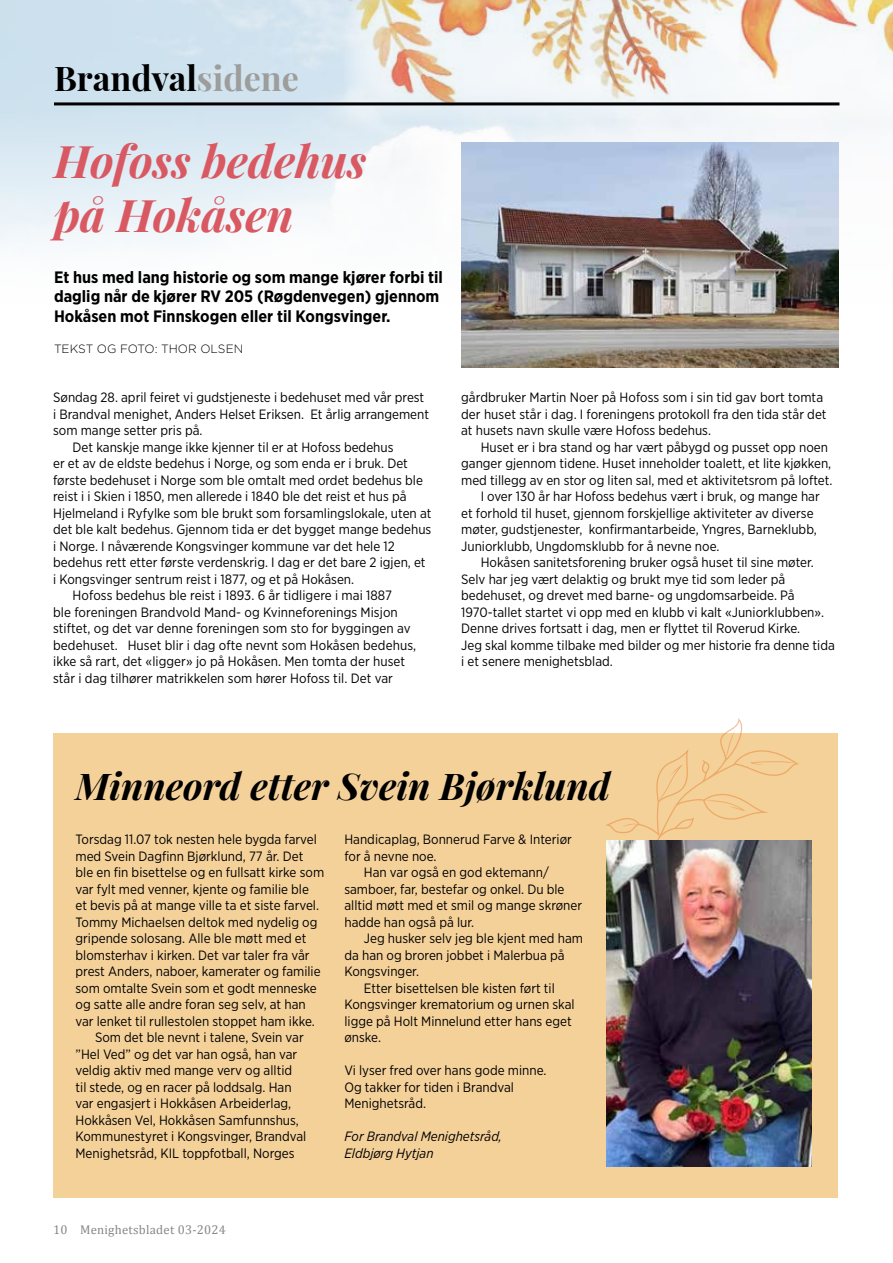
<style>
.page{position:relative;width:893px;height:1263px;background:#fff}
.page>*{position:absolute;margin:0;border:0;box-sizing:border-box;transform-origin:0 0}
.t1{font:italic 700 45px/54px "Playfair Display";color:#d95963}
.t2{font:italic 700 36.9px "Playfair Display";color:#000}
.t3{font:700 34.05px "Playfair Display";color:#000}
.t4{font:700 16.5px/19.5px "Gotham Narrow";color:#000}
.t5{font:13.5px/16.5px "Gotham Narrow";color:#000}
.t6{font:italic 13.5px/16.5px "Gotham Narrow";color:#000}
.t7{font:12.75px "Cambria";letter-spacing:.02em;color:#878787}
.t8{font:300 12px "Gotham";color:#000}
.s1{color:#9d9d9c}
</style>
<div class="page">
<div style="left:53px;top:733px;width:785px;height:465px;background:#f5d19a"></div>
<img style="left:0;top:0;width:862px;height:368px">
<img style="left:461px;top:142px;width:377px;height:225px">
<img style="left:342px;top:0;width:551px;height:122px">
<hr style="left:54px;top:102px;width:785px;height:3px;background:#000">
<svg style="left:605px;top:718px;width:194px;height:166px;background:#f4d3a3"></svg>
<img style="left:607px;top:841px;width:204px;height:325px">
<h3 class="t3" style="left:54px;top:51px;width:246px">Brandval<span class="s1">sidene</span></h3>
<h1 class="t1" style="left:54px;top:130px;width:314px">Hofoss bedehus på Hokåsen</h1>
<p class="t4" style="left:54px;top:267px;width:391px">Et hus med lang historie og som mange kjører forbi til daglig når de kjører RV 205 (Røgdenvegen) gjennom<br>Hokåsen mot Finnskogen eller til Kongsvinger.</p>
<p class="t8" style="left:54px;top:341px;width:191px">TEKST OG FOTO: THOR OLSEN</p>
<p class="t5" style="left:53px;top:389px;width:373px">Søndag 28. april feiret vi gudstjeneste i bedehuset med vår prest</p>
<p class="t5" style="left:53px;top:406px;width:377px">i Brandval menighet, Anders Helset Eriksen. Et årlig arrangement</p>
<p class="t5" style="left:53px;top:422px;width:151px">som mange setter pris på.</p>
<p class="t5" style="left:73px;top:439px;width:322px">Det kanskje mange ikke kjenner til er at Hofoss bedehus</p>
<p class="t5" style="left:53px;top:455px;width:356px">er et av de eldste bedehus i Norge, og som enda er i bruk. Det</p>
<p class="t5" style="left:53px;top:471px;width:371px">første bedehuset i Norge som ble omtalt med ordet bedehus ble</p>
<p class="t5" style="left:53px;top:488px;width:355px">reist i i Skien i 1850, men allerede i 1840 ble det reist et hus på</p>
<p class="t5" style="left:53px;top:504px;width:380px">Hjelmeland i Ryfylke som ble brukt som forsamlingslokale, uten at</p>
<p class="t5" style="left:53px;top:521px;width:380px">det ble kalt bedehus. Gjennom tida er det bygget mange bedehus</p>
<p class="t5" style="left:53px;top:537px;width:343px">i Norge. I nåværende Kongsvinger kommune var det hele 12</p>
<p class="t5" style="left:53px;top:554px;width:374px">bedehus rett etter første verdenskrig. I dag er det bare 2 igjen, et</p>
<p class="t5" style="left:53px;top:570px;width:303px">i Kongsvinger sentrum reist i 1877, og et på Hokåsen.</p>
<p class="t5" style="left:73px;top:587px;width:321px">Hofoss bedehus ble reist i 1893. 6 år tidligere i mai 1887</p>
<p class="t5" style="left:53px;top:603px;width:346px">ble foreningen Brandvold Mand- og Kvinneforenings Misjon</p>
<p class="t5" style="left:53px;top:620px;width:359px">stiftet, og det var denne foreningen som sto for byggingen av</p>
<p class="t5" style="left:53px;top:636px;width:365px">bedehuset. Huset blir i dag ofte nevnt som Hokåsen bedehus,</p>
<p class="t5" style="left:53px;top:653px;width:354px">ikke så rart, det «ligger» jo på Hokåsen. Men tomta der huset</p>
<p class="t5" style="left:53px;top:669px;width:341px">står i dag tilhører matrikkelen som hører Hofoss til. Det var</p>
<p class="t5" style="left:461px;top:389px;width:367px">gårdbruker Martin Noer på Hofoss som i sin tid gav bort tomta der huset står i dag. I foreningens protokoll fra den tida står det at husets navn skulle være Hofoss bedehus.</p>
<p class="t5" style="left:481px;top:439px;width:349px">Huset er i bra stand og har vært påbygd og pusset opp noen</p>
<p class="t5" style="left:461px;top:455px;width:372px">ganger gjennom tidene. Huset inneholder toalett, et lite kjøkken,</p>
<p class="t5" style="left:461px;top:471px;width:373px">med tillegg av en stor og liten sal, med et aktivitetsrom på loftet.</p>
<p class="t5" style="left:481px;top:488px;width:341px">I over 130 år har Hofoss bedehus vært i bruk, og mange har</p>
<p class="t5" style="left:461px;top:504px;width:354px">et forhold til huset, gjennom forskjellige aktiviteter av diverse</p>
<p class="t5" style="left:461px;top:521px;width:357px">møter, gudstjenester, konfirmantarbeide, Yngres, Barneklubb,</p>
<p class="t5" style="left:461px;top:537px;width:260px">Juniorklubb, Ungdomsklubb for å nevne noe.</p>
<p class="t5" style="left:481px;top:554px;width:335px">Hokåsen sanitetsforening bruker også huset til sine møter.</p>
<p class="t5" style="left:461px;top:570px;width:325px">Selv har jeg vært delaktig og brukt mye tid som leder på</p>
<p class="t5" style="left:461px;top:587px;width:335px">bedehuset, og drevet med barne- og ungdomsarbeide. På</p>
<p class="t5" style="left:461px;top:603px;width:365px">1970-tallet startet vi opp med en klubb vi kalt «Juniorklubben».</p>
<p class="t5" style="left:461px;top:620px;width:341px">Denne drives fortsatt i dag, men er flyttet til Roverud Kirke.</p>
<p class="t5" style="left:461px;top:636px;width:375px">Jeg skal komme tilbake med bilder og mer historie fra denne tida</p>
<p class="t5" style="left:461px;top:653px;width:153px">i et senere menighetsblad.</p>
<h2 class="t2" style="left:76px;top:756px;width:536px">Minneord etter Svein Bjørklund</h2>
<p class="t5" style="left:76px;top:831px;width:243px">Torsdag 11.07 tok nesten hele bygda farvel</p>
<p class="t5" style="left:76px;top:847px;width:229px">med Svein Dagfinn Bjørklund, 77 år. Det</p>
<p class="t5" style="left:76px;top:864px;width:250px">ble en fin bisettelse og en fullsatt kirke som</p>
<p class="t5" style="left:76px;top:880px;width:235px">var fylt med venner, kjente og familie ble</p>
<p class="t5" style="left:76px;top:897px;width:245px">et bevis på at mange ville ta et siste farvel.</p>
<p class="t5" style="left:76px;top:913px;width:243px">Tommy Michaelsen deltok med nydelig og</p>
<p class="t5" style="left:76px;top:930px;width:233px">gripende solosang. Alle ble møtt med et</p>
<p class="t5" style="left:76px;top:946px;width:235px">blomsterhav i kirken. Det var taler fra vår</p>
<p class="t5" style="left:76px;top:963px;width:247px">prest Anders, naboer, kamerater og familie</p>
<p class="t5" style="left:76px;top:979px;width:243px">som omtalte Svein som et godt menneske</p>
<p class="t5" style="left:76px;top:996px;width:232px">og satte alle andre foran seg selv, at han</p>
<p class="t5" style="left:76px;top:1012px;width:241px">var lenket til rullestolen stoppet ham ikke.</p>
<p class="t5" style="left:95px;top:1029px;width:210px">Som det ble nevnt i talene, Svein var</p>
<p class="t5" style="left:76px;top:1045px;width:223px">”Hel Ved” og det var han også, han var</p>
<p class="t5" style="left:76px;top:1062px;width:218px">veldig aktiv med mange verv og alltid</p>
<p class="t5" style="left:76px;top:1078px;width:218px">til stede, og en racer på loddsalg. Han</p>
<p class="t5" style="left:76px;top:1095px;width:217px">var engasjert i Hokkåsen Arbeiderlag,</p>
<p class="t5" style="left:76px;top:1111px;width:225px">Hokkåsen Vel, Hokkåsen Samfunnshus,</p>
<p class="t5" style="left:76px;top:1128px;width:232px">Kommunestyret i Kongsvinger, Brandval</p>
<p class="t5" style="left:76px;top:1144px;width:221px">Menighetsråd, KIL toppfotball, Norges</p>
<p class="t5" style="left:344px;top:831px;width:229px">Handicaplag, Bonnerud Farve &amp; Interiør</p>
<p class="t5" style="left:344px;top:847px;width:94px">for å nevne noe.</p>
<p class="t5" style="left:364px;top:864px;width:186px">Han var også en god ektemann/</p>
<p class="t5" style="left:344px;top:880px;width:222px">samboer, far, bestefar og onkel. Du ble</p>
<p class="t5" style="left:344px;top:897px;width:239px">alltid møtt med et smil og mange skrøner</p>
<p class="t5" style="left:344px;top:913px;width:131px">hadde han også på lur.</p>
<p class="t5" style="left:364px;top:930px;width:221px">Jeg husker selv jeg ble kjent med ham</p>
<p class="t5" style="left:344px;top:946px;width:222px">da han og broren jobbet i Malerbua på</p>
<p class="t5" style="left:344px;top:963px;width:76px">Kongsvinger.</p>
<p class="t5" style="left:364px;top:979px;width:192px">Etter bisettelsen ble kisten ført til</p>
<p class="t5" style="left:344px;top:996px;width:232px">Kongsvinger krematorium og urnen skal</p>
<p class="t5" style="left:344px;top:1012px;width:229px">ligge på Holt Minnelund etter hans eget</p>
<p class="t5" style="left:344px;top:1029px;width:38px">ønske.</p>
<p class="t5" style="left:344px;top:1062px;width:204px">Vi lyser fred over hans gode minne.<br>Og takker for tiden i Brandval<br>Menighetsråd.</p>
<p class="t6" style="left:344px;top:1128px;width:159px">For Brandval Menighetsråd,<br>Eldbjørg Hytjan</p>
<p class="t7" style="left:53px;top:1222px;width:174px">10 Menighetsbladet 03-2024</p>
</div>
